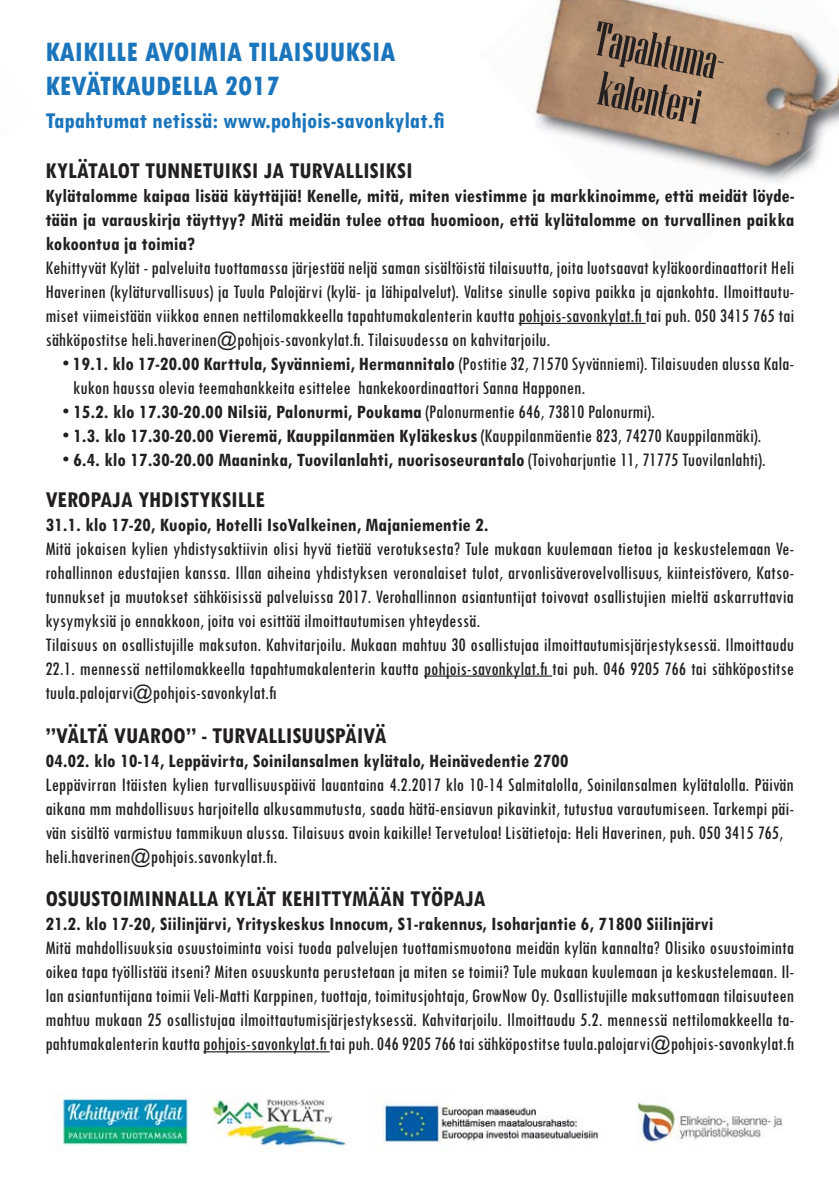
<style>
.page{position:relative;width:839px;height:1188px;background:#fff}
.page>*{position:absolute;margin:0;border:0;box-sizing:border-box;transform-origin:0 0}
.t1{font:48px/48px "Niagara Solid";color:#231f20}
.t2{font:800 condensed 28px/33.6px "Tw Cen";color:#1b75bc}
.t3{font:700 condensed 24px "Tw Cen";color:#231f20}
.t4{font:700 condensed 24px "Tw Cen";color:#1b75bc}
.t5{font:condensed 20px/24px "Tw Cen";color:#231f20}
.t6{font:700 condensed 20px/24px "Tw Cen";color:#231f20;text-align:justify}
.s1{font-weight:700}
.s2{font-weight:400}
</style>
<div class="page">
<img style="left:60px;top:1096px;width:723px;height:56px">
<hr style="left:518px;top:323px;width:127px;height:1px;background:#231f20">
<hr style="left:424px;top:675px;width:128px;height:2px;background:#231f20">
<hr style="left:203px;top:1051px;width:126px;height:1px;background:#231f20">
<img style="left:532px;top:0;width:306px;height:183px">
<h2 class="t2" style="left:45px;top:35px;width:351px">KAIKILLE AVOIMIA TILAISUUKSIA<br>KEVÄTKAUDELLA 2017</h2>
<p class="t4" style="left:45px;top:106px;width:400px">Tapahtumat netissä: www.pohjois-savonkylat.-</p>
<h1 class="t1" style="left:599px;top:15px;width:150px;rotate:11deg">Tapahtuma&shy;kalenteri</h1>
<p class="t3" style="left:45px;top:156px;width:369px">KYLÄTALOT TUNNETUIKSI JA TURVALLISIKSI</p>
<p class="t6" style="left:45px;top:183px;width:750px">Kylätalomme kaipaa lisää käyttäjiä! Kenelle, mitä, miten viestimme ja markkinoimme, että meidät löyde&shy;tään ja varauskirja täyttyy? Mitä meidän tulee ottaa huomioon, että kylätalomme on turvallinen paikka kokoontua ja toimia?</p>
<p class="t5" style="left:45px;top:255px;width:750px;text-align:justify">Kehittyvät Kylät - palveluita tuottamassa järjestää neljä saman sisältöistä tilaisuutta, joita luotsaavat kyläkoordinaattorit Heli Haverinen (kyläturvallisuus) ja Tuula Palojärvi (kylä- ja lähipalvelut). Valitse sinulle sopiva paikka ja ajankohta. Ilmoittautu&shy;miset viimeistään viikkoa ennen nettilomakkeella tapahtumakalenterin kautta pohjois-savonkylat.- tai puh. 050 3415 765 tai sähköpostitse heli.haverinen@pohjois-savonkylat.-. Tilaisuudessa on kahvitarjoilu.</p>
<p class="t5" style="left:73px;top:351px;width:722px;text-indent:-11px">• <span class="s1">19.1. klo 17-20.00 Karttula, Syvänniemi, Hermannitalo</span> (Postitie 32, 71570 Syvänniemi). Tilaisuuden alussa Kala&shy;kukon haussa olevia teemahankkeita esittelee hankekoordinaattori Sanna Happonen.</p>
<p class="t6" style="left:62px;top:399px;width:593px"><span class="s2">•</span> 15.2. klo 17.30-20.00 Nilsiä, Palonurmi, Poukama <span class="s2">(Palonurmentie 646, 73810 Palonurmi).</span></p>
<p class="t6" style="left:62px;top:423px;width:700px"><span class="s2">•</span> 1.3. klo 17.30-20.00 Vieremä, Kauppilanmäen Kyläkeskus <span class="s2">(Kauppilanmäentie 823, 74270 Kauppilanmäki).</span></p>
<p class="t6" style="left:62px;top:447px;width:704px"><span class="s2">•</span> 6.4. klo 17.30-20.00 Maaninka, Tuovilanlahti, nuorisoseurantalo <span class="s2">(Toivoharjuntie 11, 71775 Tuovilanlahti).</span></p>
<p class="t3" style="left:45px;top:484px;width:221px">VEROPAJA YHDISTYKSILLE</p>
<p class="t6" style="left:45px;top:512px;width:444px">31.1. klo 17-20, Kuopio, Hotelli IsoValkeinen, Majaniementie 2.</p>
<p class="t5" style="left:45px;top:536px;width:750px">Mitä jokaisen kylien yhdistysaktiivin olisi hyvä tietää verotuksesta? Tule mukaan kuulemaan tietoa ja keskustelemaan Ve&shy;rohallinnon edustajien kanssa. Illan aiheina yhdistyksen veronalaiset tulot, arvonlisäverovelvollisuus, kiinteistövero, Katso&shy;tunnukset ja muutokset sähköisissä palveluissa 2017. Verohallinnon asiantuntijat toivovat osallistujien mieltä askarruttavia kysymyksiä jo ennakkoon, joita voi esittää ilmoittautumisen yhteydessä.<br>Tilaisuus on osallistujille maksuton. Kahvitarjoilu. Mukaan mahtuu 30 osallistujaa ilmoittautumisjärjestyksessä. Ilmoittaudu 22.1. mennessä nettilomakkeella tapahtumakalenterin kautta pohjois-savonkylat.- tai puh. 046 9205 766 tai sähköpostitse tuula.palojarvi@pohjois-savonkylat.-</p>
<p class="t3" style="left:45px;top:720px;width:342px">”VÄLTÄ VUAROO” - TURVALLISUUSPÄIVÄ</p>
<p class="t6" style="left:45px;top:748px;width:524px">04.02. klo 10-14, Leppävirta, Soinilansalmen kylätalo, Heinävedentie 2700</p>
<p class="t5" style="left:45px;top:772px;width:750px">Leppävirran Itäisten kylien turvallisuuspäivä lauantaina 4.2.2017 klo 10-14 Salmitalolla, Soinilansalmen kylätalolla. Päivän aikana mm mahdollisuus harjoitella alkusammutusta, saada hätä-ensiavun pikavinkit, tutustua varautumiseen. Tarkempi päi&shy;vän sisältö varmistuu tammikuun alussa. Tilaisuus avoin kaikille! Tervetuloa! Lisätietoja: Heli Haverinen, puh. 050 3415 765, heli.haverinen@pohjois.savonkylat.-.</p>
<p class="t3" style="left:45px;top:884px;width:441px">OSUUSTOIMINNALLA KYLÄT KEHITTYMÄÄN TYÖPAJA</p>
<p class="t6" style="left:45px;top:911px;width:669px">21.2. klo 17-20, Siilinjärvi, Yrityskeskus Innocum, S1-rakennus, Isoharjantie 6, 71800 Siilinjärvi</p>
<p class="t5" style="left:45px;top:935px;width:750px;text-align:justify">Mitä mahdollisuuksia osuustoiminta voisi tuoda palvelujen tuottamismuotona meidän kylän kannalta? Olisiko osuustoiminta oikea tapa työllistää itseni? Miten osuuskunta perustetaan ja miten se toimii? Tule mukaan kuulemaan ja keskustelemaan. Il&shy;lan asiantuntijana toimii Veli-Matti Karppinen, tuottaja, toimitusjohtaja, GrowNow Oy. Osallistujille maksuttomaan tilaisuuteen mahtuu mukaan 25 osallistujaa ilmoittautumisjärjestyksessä. Kahvitarjoilu. Ilmoittaudu 5.2. mennessä nettilomakkeella ta&shy;pahtumakalenterin kautta pohjois-savonkylat.- tai puh. 046 9205 766 tai sähköpostitse tuula.palojarvi@pohjois-savonkylat.-</p>
</div>
